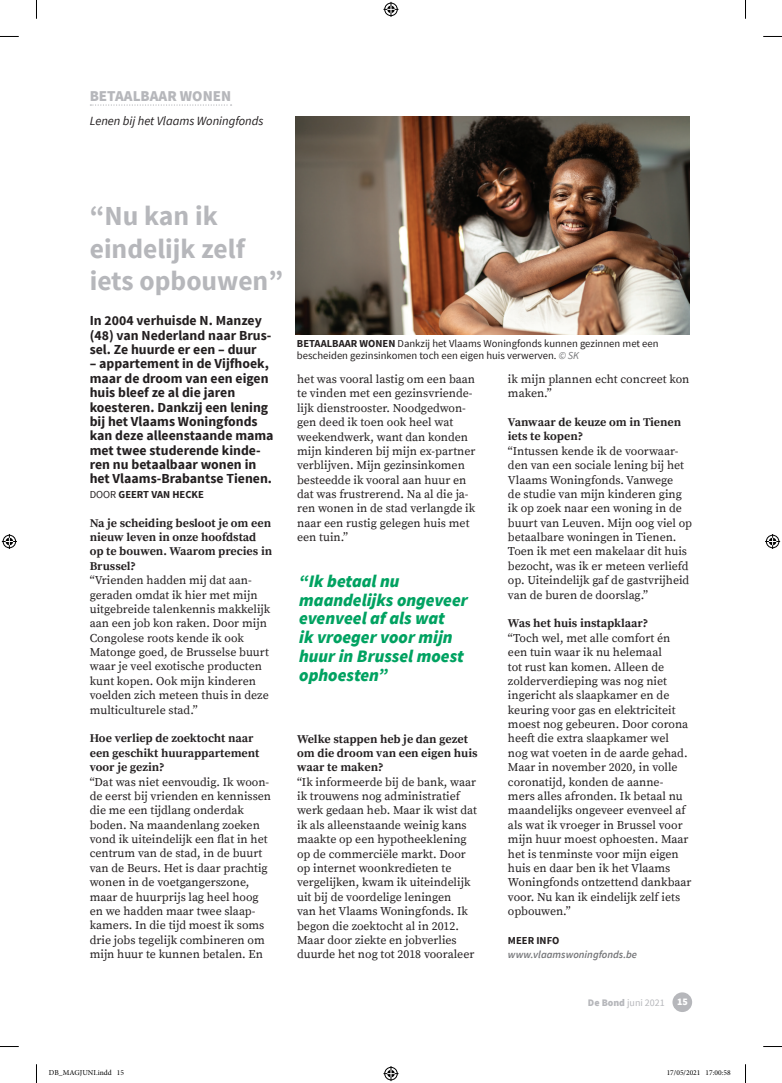
<style>
.page{position:relative;width:782px;height:1083px;background:#fff}
.page>*{position:absolute;margin:0;border:0;box-sizing:border-box;transform-origin:0 0}
.t1{font:700 27.5px/32.5px "Source Sans Pro";color:#b6b7bb}
.t2{font:italic 900 17.5px/18.8px "Source Sans Pro";color:#00a261}
.t3{font:900 15px "Source Sans Pro";color:#b6b7bb}
.t4{font:700 13.75px/14.4px "Source Sans Pro";color:#231f20}
.t5{font:italic 12.5px "Source Sans Pro";color:#231f20}
.t6{font:11.88px/14.4px "Source Serif Pro";color:#231f20}
.t7{font:700 11.88px/14.4px "Source Serif Pro";color:#231f20}
.t8{font:10.62px/11.9px "Source Sans Pro";color:#231f20}
.t9{font:700 10.62px "Source Sans Pro";color:#231f20}
.t10{font:italic 600 10.62px "Source Sans Pro";color:#757679}
.t11{font:10px "Source Sans Pro";color:#b6b7bb}
.t12{font:7.5px "Minion Pro";color:#000}
.s1{font-weight:400}
.s2{font-weight:700}
.s3{font-style:italic;color:#757679}
.s4{font-weight:900}
.s5{font-weight:900;color:#fff}
</style>
<div class="page">
<div style="left:672px;top:992px;width:20px;height:20px;background:#b6b7bb;border-radius:50%"></div>
<img style="left:295px;top:116px;width:394px;height:219px">
<svg style="left:90px;top:104px;width:141px;height:2px"></svg>
<svg style="left:0;top:36px;width:19px;height:1px"></svg>
<svg style="left:763px;top:36px;width:19px;height:1px"></svg>
<svg style="left:0;top:1046px;width:19px;height:1px"></svg>
<svg style="left:763px;top:1046px;width:19px;height:1px"></svg>
<svg style="left:36px;top:0;width:1px;height:19px"></svg>
<svg style="left:36px;top:1064px;width:1px;height:19px"></svg>
<svg style="left:745px;top:0;width:1px;height:19px"></svg>
<svg style="left:745px;top:1064px;width:1px;height:19px"></svg>
<svg style="left:383px;top:2px;width:15px;height:15px"></svg>
<svg style="left:383px;top:1066px;width:15px;height:15px"></svg>
<svg style="left:2px;top:534px;width:15px;height:15px"></svg>
<svg style="left:765px;top:534px;width:15px;height:15px"></svg>
<p class="t3" style="left:90px;top:86px;width:143px">BETAALBAAR WONEN</p>
<p class="t5" style="left:90px;top:114px;width:175px">Lenen bij het Vlaams Woningfonds</p>
<h1 class="t1" style="left:90px;top:201px;width:195px">“Nu kan ik eindelijk zelf iets opbouwen”</h1>
<p class="t4" style="left:90px;top:314px;width:183px">In 2004 verhuisde N. Manzey (48) van Nederland naar Brus&shy;sel. Ze huurde er een – duur</p>
<p class="t4" style="left:90px;top:357px;width:185px">– appartement in de Vijfhoek, maar de droom van een eigen huis bleef ze al die jaren koesteren. Dankzij een lening bij het Vlaams Woningfonds kan deze alleenstaande mama met twee studerende kinde&shy;ren nu betaalbaar wonen in het Vlaams-Brabantse Tienen.</p>
<p class="t9" style="left:90px;top:487px;width:116px"><span class="s1">DOOR</span> GEERT VAN HECKE</p>
<p class="t7" style="left:90px;top:516px;width:184px">Na je scheiding besloot je om een nieuw leven in onze hoofdstad op te bouwen. Waarom precies in<br>Brussel?</p>
<p class="t6" style="left:90px;top:573px;width:182px">“Vrienden hadden mij dat aan&shy;geraden omdat ik hier met mijn uitgebreide talenkennis makkelijk aan een job kon raken. Door mijn<br>Congolese roots kende ik ook<br>Matonge goed, de Brusselse buurt waar je veel exotische producten kunt kopen. Ook mijn kinderen voelden zich meteen thuis in deze multiculturele stad.”</p>
<p class="t7" style="left:90px;top:732px;width:171px">Hoe verliep de zoektocht naar een geschikt huurappartement voor je gezin?</p>
<p class="t6" style="left:90px;top:775px;width:183px">“Dat was niet eenvoudig. Ik woon&shy;de eerst bij vrienden en kennissen die me een tijdlang onderdak boden. Na maandenlang zoeken vond ik uiteindelijk een flat in het centrum van de stad, in de buurt van de Beurs. Het is daar prachtig wonen in de voetgangerszone, maar de huurprijs lag heel hoog en we hadden maar twee slaap&shy;kamers. In die tijd moest ik soms drie jobs tegelijk combineren om mijn huur te kunnen betalen. En</p>
<p class="t8" style="left:297px;top:338px;width:363px"><span class="s2">BETAALBAAR WONEN</span> Dankzij het Vlaams Woningfonds kunnen gezinnen met een bescheiden gezinsinkomen toch een eigen huis verwerven. <span class="s3">© SK</span></p>
<p class="t6" style="left:508px;top:372px;width:183px">ik mijn plannen echt concreet kon maken.”</p>
<p class="t7" style="left:508px;top:415px;width:175px">Vanwaar de keuze om in Tienen iets te kopen?</p>
<p class="t6" style="left:508px;top:444px;width:186px">“Intussen kende ik de voorwaar&shy;den van een sociale lening bij het<br>Vlaams Woningfonds. Vanwege<br>de studie van mijn kinderen ging ik op zoek naar een woning in de buurt van Leuven. Mijn oog viel op betaalbare woningen in Tienen.<br>Toen ik met een makelaar dit huis bezocht, was ik er meteen verliefd op. Uiteindelijk gaf de gastvrijheid van de buren de doorslag.”</p>
<p class="t7" style="left:508px;top:617px;width:142px">Was het huis instapklaar?</p>
<p class="t6" style="left:508px;top:631px;width:185px">“Toch wel, met alle comfort én een tuin waar ik nu helemaal<br>tot rust kan komen. Alleen de zolderverdieping was nog niet ingericht als slaapkamer en de keuring voor gas en elektriciteit moest nog gebeuren. Door corona heeft die extra slaapkamer wel nog wat voeten in de aarde gehad.<br>Maar in november 2020, in volle coronatijd, konden de aanne&shy;mers alles afronden. Ik betaal nu maandelijks ongeveer evenveel af als wat ik vroeger in Brussel voor mijn huur moest ophoesten. Maar het is tenminste voor mijn eigen huis en daar ben ik het Vlaams<br>Woningfonds ontzettend dankbaar voor. Nu kan ik eindelijk zelf iets opbouwen.”</p>
<p class="t9" style="left:508px;top:934px;width:53px">MEER INFO</p>
<p class="t10" style="left:508px;top:948px;width:131px">www.vlaamswoningfonds.be</p>
<p class="t6" style="left:297px;top:372px;width:180px">het was vooral lastig om een baan te vinden met een gezinsvriende&shy;lijk dienstrooster. Noodgedwon&shy;gen deed ik toen ook heel wat weekendwerk, want dan konden mijn kinderen bij mijn ex-partner verblijven. Mijn gezinsinkomen besteedde ik vooral aan huur en dat was frustrerend. Na al die ja&shy;ren wonen in de stad verlangde ik naar een rustig gelegen huis met een tuin.”</p>
<h2 class="t2" style="left:299px;top:572px;width:170px">“Ik betaal nu maandelijks ongeveer evenveel af als wat<br>ik vroeger voor mijn huur in Brussel moest ophoesten”</h2>
<p class="t7" style="left:297px;top:732px;width:182px">Welke stappen heb je dan gezet om die droom van een eigen huis waar te maken?</p>
<p class="t6" style="left:297px;top:775px;width:181px">“Ik informeerde bij de bank, waar ik trouwens nog administratief werk gedaan heb. Maar ik wist dat ik als alleenstaande weinig kans maakte op een hypotheeklening op de commerciële markt. Door op internet woonkredieten te vergelijken, kwam ik uiteindelijk uit bij de voordelige leningen<br>van het Vlaams Woningfonds. Ik begon die zoektocht al in 2012.<br>Maar door ziekte en jobverlies duurde het nog tot 2018 vooraleer</p>
<p class="t11" style="left:588px;top:996px;width:101px"><span class="s4">De Bond</span> juni 2021 <span class="s5">15</span></p>
<p class="t12" style="left:49px;top:1068px;width:77px">DB_MAGJUNI.indd 15</p>
<p class="t12" style="left:666px;top:1068px;width:65px">17/05/2021 17:00:58</p>
</div>
